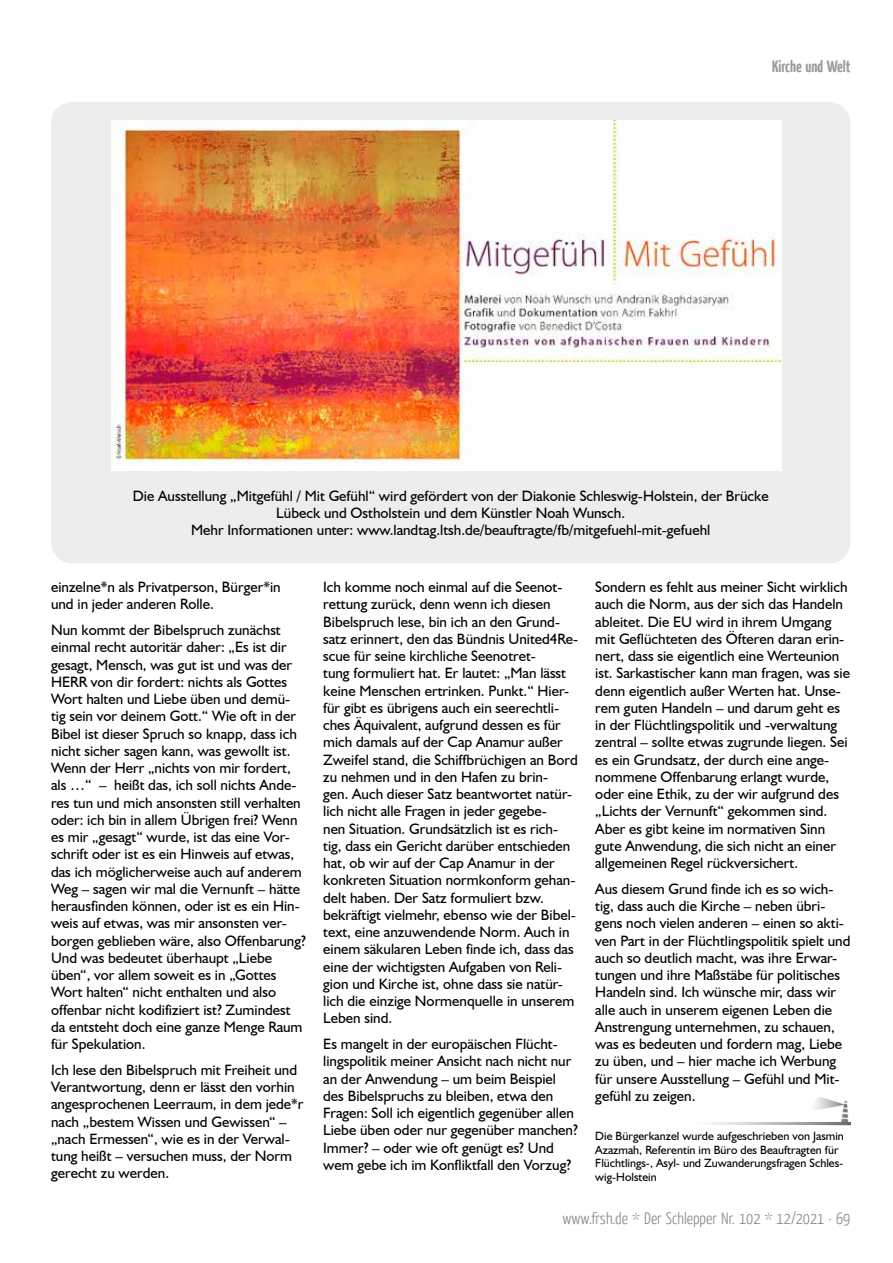
<style>
.page{position:relative;width:893px;height:1263px;background:#fff}
.page>*{position:absolute;margin:0;border:0;box-sizing:border-box;transform-origin:0 0}
.t1{font:300 16.5px "Yanone Kaffeesatz";color:#878787}
.t2{font:700 16.5px "Yanone Kaffeesatz";color:#575756}
.t3{font:15px/17.2px "Humanist 521 BT";color:#000}
.t4{font:12px/13.5px "Humanist 521 BT";color:#000}
</style>
<div class="page">
<div style="left:51px;top:102px;width:799px;height:461px;background:#ededed;border-radius:21px"></div>
<img style="left:112px;top:120px;width:669px;height:351px">
<img style="left:811px;top:1097px;width:39px;height:29px">
<img style="left:709px;top:1123px;width:141px;height:1px">
<p class="t2" style="left:772px;top:55px;width:80px">Kirche und Welt</p>
<p class="t3" style="left:133px;top:487px;width:637px;text-align:center">Die Ausstellung „Mitgefühl / Mit Gefühl“ wird gefördert von der Diakonie Schleswig-Holstein, der Brücke<br>Lübeck und Ostholstein und dem Künstler Noah Wunsch.<br>Mehr Informationen unter: www.landtag.ltsh.de/beauftragte/fb/mitgefuehl-mit-gefuehl</p>
<p class="t3" style="left:51px;top:578px;width:231px">einzelne*n als Privatperson, Bürger*in und in jeder anderen Rolle.</p>
<p class="t3" style="left:51px;top:621px;width:256px">Nun kommt der Bibelspruch zunächst einmal recht autoritär daher: „Es ist dir gesagt, Mensch, was gut ist und was der HERR von dir fordert: nichts als Gottes Wort halten und Liebe üben und demü&shy;tig sein vor deinem Gott.“ Wie oft in der Bibel ist dieser Spruch so knapp, dass ich nicht sicher sagen kann, was gewollt ist.<br>Wenn der Herr „nichts von mir fordert, als …“ – heißt das, ich soll nichts Ande&shy;res tun und mich ansonsten still verhalten oder: ich bin in allem Übrigen frei? Wenn es mir „gesagt“ wurde, ist das eine Vor&shy;schrift oder ist es ein Hinweis auf etwas, das ich möglicherweise auch auf anderem Weg – sagen wir mal die Vernunft – hätte herausfinden können, oder ist es ein Hin&shy;weis auf etwas, was mir ansonsten ver&shy;borgen geblieben wäre, also Offenbarung?<br>Und was bedeutet überhaupt „Liebe üben“, vor allem soweit es in „Gottes Wort halten“ nicht enthalten und also offenbar nicht kodifiziert ist? Zumindest da entsteht doch eine ganze Menge Raum für Spekulation.</p>
<p class="t3" style="left:51px;top:1061px;width:254px">Ich lese den Bibelspruch mit Freiheit und Verantwortung, denn er lässt den vorhin angesprochenen Leerraum, in dem jede*r nach „bestem Wissen und Gewissen“ – „nach Ermessen“, wie es in der Verwal&shy;tung heißt – versuchen muss, der Norm gerecht zu werden.</p>
<p class="t3" style="left:323px;top:578px;width:256px">Ich komme noch einmal auf die Seenot&shy;rettung zurück, denn wenn ich diesen Bibelspruch lese, bin ich an den Grund&shy;satz erinnert, den das Bündnis United4Re&shy;scue für seine kirchliche Seenotret-<br>tung formuliert hat. Er lautet: „Man lässt keine Menschen ertrinken. Punkt.“ Hier&shy;für gibt es übrigens auch ein seerechtli&shy;ches Äquivalent, aufgrund dessen es für mich damals auf der Cap Anamur außer Zweifel stand, die Schiffbrüchigen an Bord zu nehmen und in den Hafen zu brin-<br>gen. Auch dieser Satz beantwortet natür&shy;lich nicht alle Fragen in jeder gegebe-<br>nen Situation. Grundsätzlich ist es rich&shy;tig, dass ein Gericht darüber entschieden hat, ob wir auf der Cap Anamur in der konkreten Situation normkonform gehan&shy;delt haben. Der Satz formuliert bzw. bekräftigt vielmehr, ebenso wie der Bibel&shy;text, eine anzuwendende Norm. Auch in einem säkularen Leben finde ich, dass das eine der wichtigsten Aufgaben von Reli&shy;gion und Kirche ist, ohne dass sie natür&shy;lich die einzige Normenquelle in unserem Leben sind.</p>
<p class="t3" style="left:323px;top:1035px;width:256px">Es mangelt in der europäischen Flücht&shy;lingspolitik meiner Ansicht nach nicht nur an der Anwendung – um beim Beispiel des Bibelspruchs zu bleiben, etwa den Fragen: Soll ich eigentlich gegenüber allen Liebe üben oder nur gegenüber manchen?<br>Immer? – oder wie oft genügt es? Und wem gebe ich im Konfliktfall den Vorzug?</p>
<p class="t3" style="left:595px;top:578px;width:256px">Sondern es fehlt aus meiner Sicht wirklich auch die Norm, aus der sich das Handeln ableitet. Die EU wird in ihrem Umgang mit Geflüchteten des Öfteren daran erin&shy;nert, dass sie eigentlich eine Werteunion ist. Sarkastischer kann man fragen, was sie denn eigentlich außer Werten hat. Unse&shy;rem guten Handeln – und darum geht es in der Flüchtlingspolitik und -verwaltung zentral – sollte etwas zugrunde liegen. Sei es ein Grundsatz, der durch eine ange&shy;nommene Offenbarung erlangt wurde, oder eine Ethik, zu der wir aufgrund des „Lichts der Vernunft“ gekommen sind.<br>Aber es gibt keine im normativen Sinn gute Anwendung, die sich nicht an einer allgemeinen Regel rückversichert.</p>
<p class="t3" style="left:595px;top:880px;width:257px">Aus diesem Grund finde ich es so wich&shy;tig, dass auch die Kirche – neben übri&shy;gens noch vielen anderen – einen so akti&shy;ven Part in der Flüchtlingspolitik spielt und auch so deutlich macht, was ihre Erwar&shy;tungen und ihre Maßstäbe für politisches Handeln sind. Ich wünsche mir, dass wir alle auch in unserem eigenen Leben die Anstrengung unternehmen, zu schauen, was es bedeuten und fordern mag, Liebe zu üben, und – hier mache ich Werbung für unsere Ausstellung – Gefühl und Mit&shy;gefühl zu zeigen.</p>
<p class="t4" style="left:595px;top:1129px;width:250px">Die Bürgerkanzel wurde aufgeschrieben von Jasmin Azazmah, Referentin im Büro des Beauftragten für Flüchtlings-, Asyl- und Zuwanderungsfragen Schles&shy;wig-Holstein</p>
<p class="t1" style="left:562px;top:1208px;width:290px">www.frsh.de * Der Schlepper Nr. 102 * 12/2021 · 69</p>
</div>
